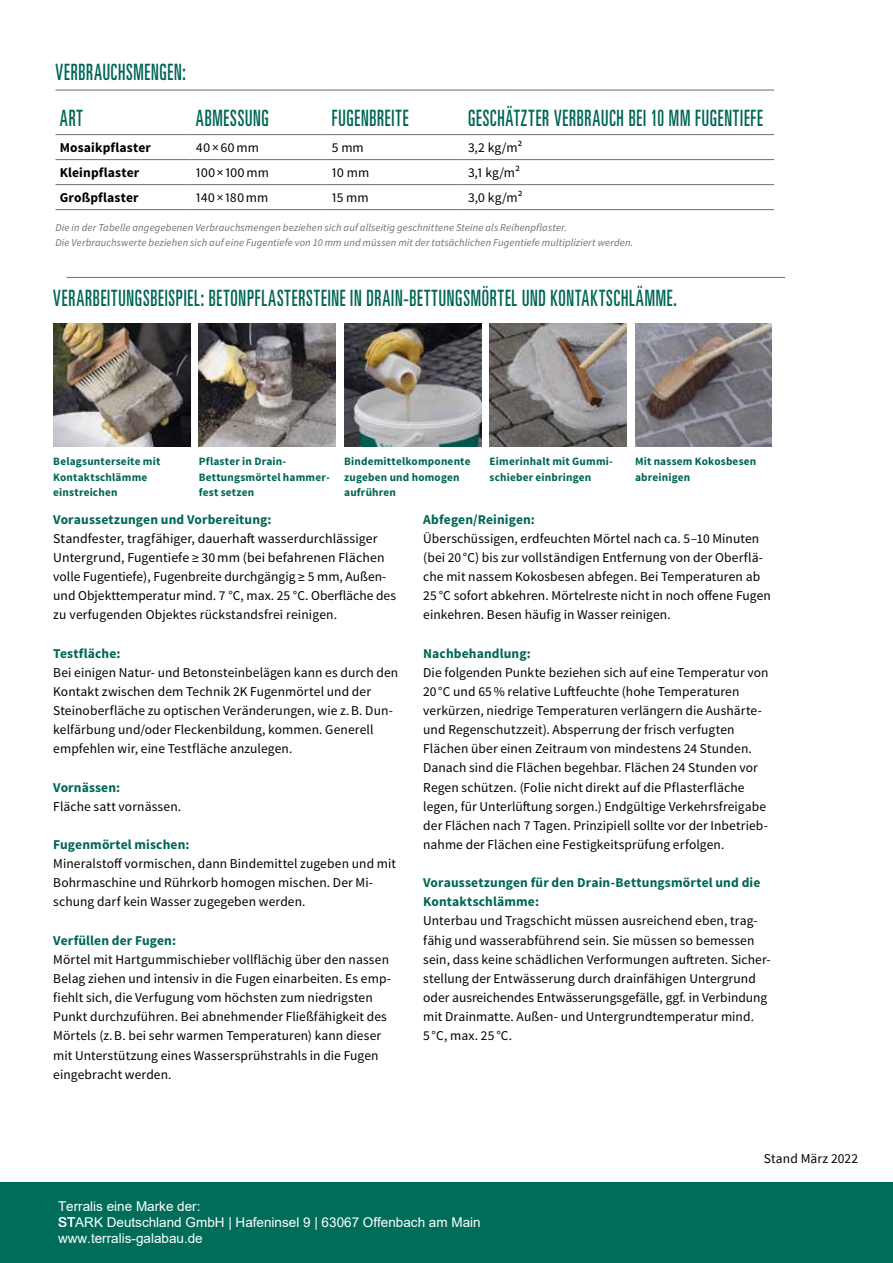
<style>
.page{position:relative;width:893px;height:1263px;background:#fff}
.page>*{position:absolute;margin:0;border:0;box-sizing:border-box;transform-origin:0 0}
.t1{font:ultra-condensed 22.5px/46.2px "Univers LT Std";letter-spacing:.045em;color:#065;scale:.8 1}
.t2{font:13.5px/19.2px "Source Sans Pro";letter-spacing:.005em;color:#000}
.t3{font:700 13.5px/19.2px "Source Sans Pro";letter-spacing:.01em;color:#065}
.t4{font:13.5px/16.2px "Arial";color:#fff}
.t5{font:700 13.5px "Source Sans Pro";letter-spacing:.01em;color:#000}
.t6{font:13.5px "Source Sans Pro";letter-spacing:.01em;color:#000}
.t7{font:700 11.25px/15.8px "Source Sans Pro";letter-spacing:.015em;color:#065}
.t8{font:italic 10.5px/14.7px "Source Sans Pro";letter-spacing:.015em;color:#6f6f6e}
.s1{font-style:inherit}
</style>
<div class="page">
<div style="left:0;top:1182px;width:893px;height:81px;background:#006c5a"></div>
<img style="left:490px;top:323px;width:136px;height:124px">
<img style="left:53px;top:323px;width:137px;height:124px">
<img style="left:199px;top:323px;width:137px;height:124px">
<img style="left:344px;top:323px;width:137px;height:124px">
<img style="left:635px;top:323px;width:137px;height:124px">
<hr style="left:67px;top:277px;width:718px;height:1px;background:#6f6f6e">
<hr style="left:56px;top:134px;width:136px;height:1px;background:#6f6f6e">
<hr style="left:192px;top:134px;width:136px;height:1px;background:#6f6f6e">
<hr style="left:328px;top:134px;width:136px;height:1px;background:#6f6f6e">
<hr style="left:464px;top:134px;width:310px;height:1px;background:#6f6f6e">
<hr style="left:56px;top:159px;width:136px;height:1px;background:#6f6f6e">
<hr style="left:192px;top:159px;width:136px;height:1px;background:#6f6f6e">
<hr style="left:328px;top:159px;width:136px;height:1px;background:#6f6f6e">
<hr style="left:464px;top:159px;width:310px;height:1px;background:#6f6f6e">
<hr style="left:56px;top:184px;width:136px;height:1px;background:#6f6f6e">
<hr style="left:192px;top:184px;width:136px;height:1px;background:#6f6f6e">
<hr style="left:328px;top:184px;width:136px;height:1px;background:#6f6f6e">
<hr style="left:464px;top:184px;width:310px;height:1px;background:#6f6f6e">
<hr style="left:56px;top:209px;width:136px;height:1px;background:#6f6f6e">
<hr style="left:192px;top:209px;width:136px;height:1px;background:#6f6f6e">
<hr style="left:328px;top:209px;width:136px;height:1px;background:#6f6f6e">
<hr style="left:464px;top:209px;width:310px;height:1px;background:#6f6f6e">
<hr style="left:56px;top:90px;width:718px;height:1px;background:#6f6f6e">
<h1 class="t1" style="left:56px;top:49px;width:164px">VERBRAUCHSMENGEN:<br>ART</h1>
<h1 class="t1" style="left:196px;top:95px;width:93px">ABMESSUNG</h1>
<h1 class="t1" style="left:332px;top:95px;width:97px">FUGENBREITE</h1>
<h1 class="t1" style="left:468px;top:95px;width:370px">GESCHÄTZTER VERBRAUCH BEI 10 MM FUGENTIEFE</h1>
<p class="t5" style="left:60px;top:139px;width:93px">Mosaikpflaster</p>
<p class="t2" style="left:196px;top:138px;width:65px">40 × 60 mm</p>
<p class="t2" style="left:332px;top:138px;width:33px">5 mm</p>
<p class="t2" style="left:468px;top:138px;width:56px">3,2 kg/m²</p>
<p class="t5" style="left:60px;top:164px;width:81px">Kleinpflaster</p>
<p class="t2" style="left:196px;top:163px;width:75px">100 × 100 mm</p>
<p class="t2" style="left:332px;top:163px;width:39px">10 mm</p>
<p class="t2" style="left:468px;top:163px;width:54px">3,1 kg/m²</p>
<p class="t5" style="left:60px;top:189px;width:80px">Großpflaster</p>
<p class="t2" style="left:196px;top:188px;width:74px">140 × 180 mm</p>
<p class="t2" style="left:332px;top:188px;width:38px">15 mm</p>
<p class="t2" style="left:468px;top:188px;width:56px">3,0 kg/m²</p>
<p class="t8" style="left:56px;top:221px;width:579px">Die in der Tabelle angegebenen Verbrauchsmengen beziehen sich auf allseitig geschnittene Steine als Reihenpflaster.<br>Die Verbrauchswerte beziehen sich auf eine Fugentiefe von 10 mm und müssen mit der tatsächlichen Fugentiefe multipliziert werden.</p>
<h1 class="t1" style="left:53px;top:275px;width:781px">VERARBEITUNGSBEISPIEL: BETONPFLASTERSTEINE IN DRAIN-BETTUNGSMÖRTEL UND KONTAKTSCHLÄMME.</h1>
<p class="t7" style="left:53px;top:454px;width:109px">Belagsunterseite mit<br>Kontaktschlämme einstreichen</p>
<p class="t7" style="left:199px;top:454px;width:133px">Pflaster in Drain-<br>Bettungs mörtel hammer&shy;fest setzen</p>
<p class="t7" style="left:344px;top:454px;width:128px">Bindemittelkomponente zu geben und homogen aufrühren</p>
<p class="t7" style="left:635px;top:454px;width:123px">Mit nassem Kokosbesen abreinigen</p>
<p class="t3" style="left:53px;top:510px;width:220px">Voraussetzungen und Vorbereitung:</p>
<p class="t2" style="left:53px;top:529px;width:344px">Standfester, tragfähiger, dauerhaft wasserdurchlässiger Untergrund, Fugentiefe ≥ 30 mm (bei befahrenen Flächen volle Fugentiefe), Fugenbreite durchgängig ≥ 5 mm, Außen&shy;und Objekttemperatur mind. 7 °C, max. <span class="s1">25</span> °C. Oberfläche des zu verfugenden Objektes rückstandsfrei reinigen.</p>
<p class="t3" style="left:53px;top:644px;width:69px">Testfläche:</p>
<p class="t2" style="left:53px;top:663px;width:347px">Bei einigen Natur- und Betonsteinbelägen kann es durch den Kontakt zwischen dem Technik 2K Fugenmörtel und der Stein ober fläche zu optischen Veränderungen, wie z. B. Dun&shy;kelfärbung und/oder Fleckenbildung, kommen. Generell empfehlen wir, eine Testfläche anzulegen.</p>
<p class="t3" style="left:53px;top:778px;width:69px">Vornässen:</p>
<p class="t2" style="left:53px;top:797px;width:129px">Fläche satt vornässen.</p>
<p class="t3" style="left:53px;top:835px;width:138px">Fugenmörtel mischen:</p>
<p class="t2" style="left:53px;top:855px;width:344px">Mineralstoff vormischen, dann Bindemittel zugeben und mit<br>Bohrmaschine und Rührkorb homogen mischen. Der Mi&shy;schung darf kein Wasser zugegeben werden.</p>
<p class="t3" style="left:53px;top:931px;width:124px">Verfüllen der Fugen:</p>
<p class="t2" style="left:53px;top:950px;width:339px">Mörtel mit Hartgummischieber vollflächig über den nassen Belag ziehen und intensiv in die Fugen einarbeiten. Es emp&shy;fiehlt sich, die Verfugung vom höchsten zum niedrigsten Punkt durchzuführen. Bei abnehmender Fließfähigkeit des Mörtels (z. B. bei sehr warmen Temperaturen) kann dieser mit Unterstützung eines Wassersprühstrahls in die Fugen eingebracht werden.</p>
<p class="t7" style="left:490px;top:454px;width:125px">Eimerinhalt mit Gummi&shy;schieber einbringen</p>
<p class="t3" style="left:423px;top:510px;width:113px">Abfegen/Reinigen:</p>
<p class="t2" style="left:423px;top:529px;width:349px">Überschüssigen, erdfeuchten Mörtel nach ca. 5–10 Minuten (bei 20 °C) bis zur vollständigen Entfernung von der Oberflä&shy;che mit nassem Kokosbesen abfegen. Bei Temperaturen ab 25 °C sofort abkehren. Mörtelreste nicht in noch offene Fugen einkehren. Besen häufig in Wasser reinigen.</p>
<p class="t3" style="left:423px;top:644px;width:109px">Nachbehandlung:</p>
<p class="t2" style="left:423px;top:663px;width:347px">Die folgenden Punkte beziehen sich auf eine Temperatur von 20 °C und 65 % relative Luftfeuchte (hohe Temperaturen verkürzen, niedrige Temperaturen verlängern die Aushärte&shy;und Regenschutzzeit). Absperrung der frisch verfugten Flächen über einen Zeitraum von mindestens 24 Stunden.<br>Danach sind die Flächen begehbar. Flächen 24 Stunden vor Regen schützen. (Folie nicht direkt auf die Pflasterfläche legen, für Unterlüftung sorgen.) Endgültige Verkehrsfreigabe der Flächen nach 7 Tagen. Prinzipiell sollte vor der Inbetrieb&shy;nahme der Flächen eine Festigkeitsprüfung erfolgen.</p>
<p class="t3" style="left:423px;top:873px;width:339px">Voraussetzungen für den Drain-Bettungsmörtel und die<br>Kontaktschlämme:</p>
<p class="t2" style="left:423px;top:911px;width:349px">Unterbau und Tragschicht müssen ausreichend eben, trag&shy;fähig und wasserabführend sein. Sie müssen so bemessen sein, dass keine schädlichen Verformungen auftreten. Sicher&shy;stellung der Entwässerung durch drainfähigen Untergrund oder ausreichendes Entwässerungsgefälle, ggf. in Verbindung mit Drainmatte. Außen- und Untergrundtemperatur mind.<br>5 °C, max. 25 °C.</p>
<p class="t4" style="left:58px;top:1198px;width:424px">Terralis eine Marke der:<br>STARK Deutschland GmbH | Hafeninsel 9 | 63067 Offenbach am Main www.terralis-galabau.de</p>
<p class="t6" style="left:764px;top:1150px;width:96px">Stand März 2022</p>
</div>
